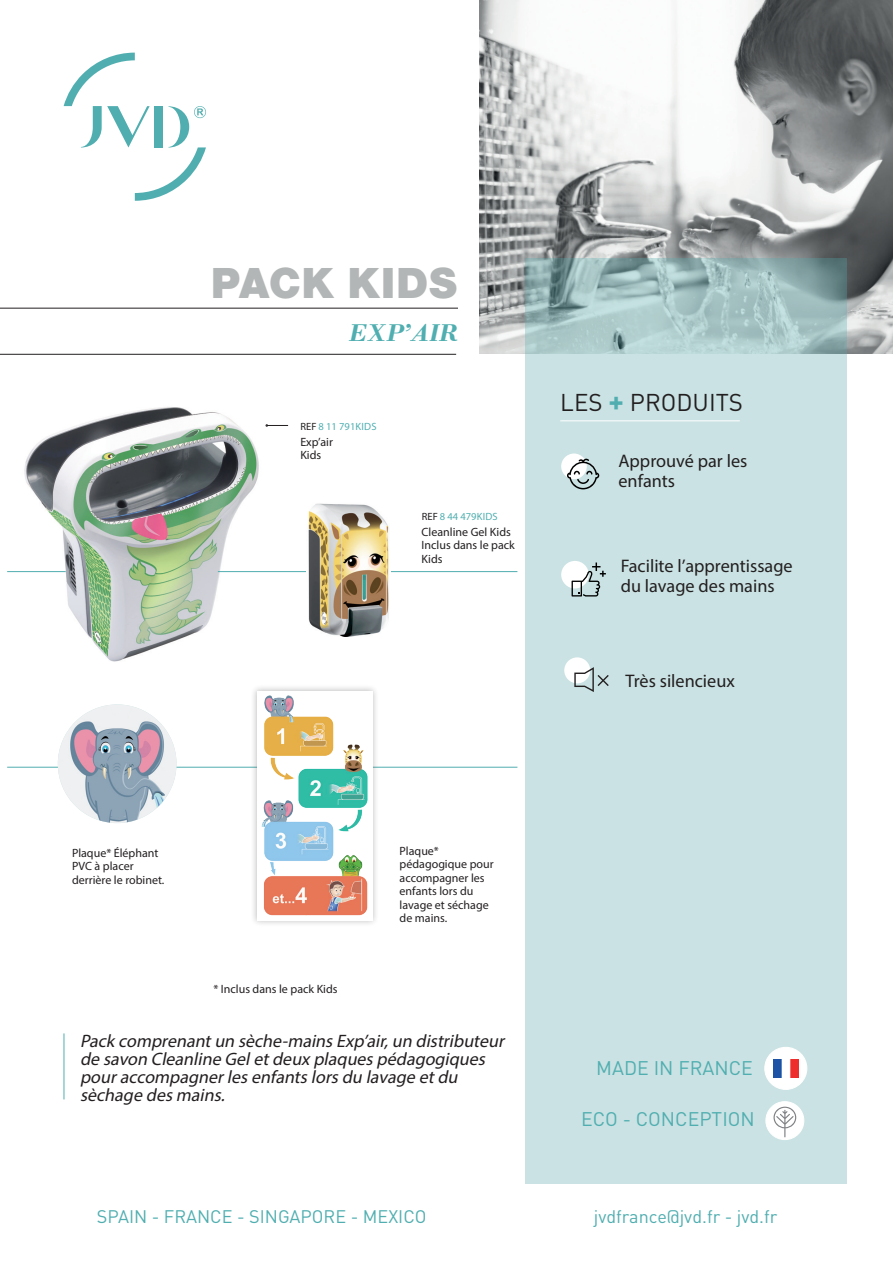
<style>
.page{position:relative;width:893px;height:1263px;background:#fff}
.page>*{position:absolute;margin:0;border:0;box-sizing:border-box;transform-origin:0 0}
.t1{font:900 45px "Nimbus San";color:#b3b6b6}
.t2{font:italic 700 25.5px "Bodoni";color:#50aeb0}
.t3{font:24px "DIN Pro";color:#231f20}
.t4{font:19.5px "DIN Pro";color:#50aeb0}
.t5{font:18.15px/20.1px "Myriad Pro";color:#231f20}
.t6{font:italic 18px/18px "Myriad Pro";color:#231f20}
.t7{font:18px "DIN Pro";color:#50aeb0}
.t8{font:12px/13.5px "Myriad Pro";color:#231f20}
.t9{font:10.5px "Myriad Pro";letter-spacing:.015em;color:#50aeb0}
.s1{color:#231f20}
.s2{font-weight:700;font-size:28.5px;color:#50aeb0}
</style>
<div class="page">
<img style="left:480px;top:0;width:413px;height:354px">
<svg style="left:64px;top:53px;width:142px;height:148px"></svg>
<svg style="left:525px;top:258px;width:322px;height:96px"></svg>
<hr style="left:0;top:354px;width:456px;height:1px;background:#231f20">
<hr style="left:0;top:308px;width:458px;height:1px;background:#231f20">
<div style="left:525px;top:354px;width:322px;height:829px;background:#cae2e3"></div>
<hr style="left:7px;top:767px;width:510px;height:1px;background:#51aeb0">
<img style="left:16px;top:407px;width:262px;height:255px">
<hr style="left:388px;top:571px;width:129px;height:1px;background:#51aeb0">
<hr style="left:218px;top:571px;width:90px;height:1px;background:#51aeb0">
<hr style="left:7px;top:571px;width:59px;height:1px;background:#51aeb0">
<img style="left:306px;top:503px;width:85px;height:133px">
<img style="left:58px;top:704px;width:119px;height:119px;border-radius:59px">
<svg style="left:266px;top:424px;width:22px;height:2px"></svg>
<div style="left:250px;top:684px;width:129px;height:243px;background:#231f20;opacity:.3"></div>
<img style="left:257px;top:691px;width:115px;height:229px">
<div style="left:564px;top:657px;width:26px;height:26px;background:#fff;border-radius:50%"></div>
<svg style="left:574px;top:667px;width:35px;height:25px"></svg>
<div style="left:561px;top:453px;width:26px;height:26px;background:#fff;border-radius:50%"></div>
<svg style="left:567px;top:459px;width:32px;height:30px"></svg>
<div style="left:561px;top:561px;width:28px;height:27px;background:#fff;border-radius:50%"></div>
<svg style="left:572px;top:562px;width:34px;height:34px"></svg>
<div style="left:766px;top:1101px;width:38px;height:38px;background:#fff;border-radius:50%"></div>
<svg style="left:773px;top:1107px;width:23px;height:30px"></svg>
<div style="left:765px;top:1101px;width:39px;height:39px;border:1px solid #fff;border-radius:50%"></div>
<div style="left:765px;top:1047px;width:42px;height:42px;background:#fff;border-radius:50%"></div>
<img style="left:774px;top:1059px;width:24px;height:19px">
<div style="left:764px;top:1047px;width:43px;height:43px;border:1px solid #fff;border-radius:50%"></div>
<hr style="left:64px;top:1033px;width:1px;height:66px;background:#50aeb0">
<hr style="left:560px;top:421px;width:180px;height:1px;background:#fff">
<h1 class="t1" style="left:211px;top:257px;width:249px">PACK KIDS</h1>
<h2 class="t2" style="left:349px;top:318px;width:111px">EXP’AIR</h2>
<p class="t9" style="left:300px;top:419px;width:78px"><span class="s1">REF</span> 8 11 791KIDS</p>
<p class="t8" style="left:300px;top:435px;width:34px">Exp’air<br>Kids</p>
<p class="t9" style="left:422px;top:510px;width:78px"><span class="s1">REF</span> 8 44 479KIDS</p>
<p class="t8" style="left:422px;top:525px;width:95px">Cleanline Gel Kids<br>Inclus dans le pack<br>Kids</p>
<h3 class="t3" style="left:560px;top:386px;width:184px">LES <span class="s2">+</span> PRODUITS</h3>
<h3 class="t5" style="left:618px;top:451px;width:130px">Approuvé par les enfants</h3>
<h3 class="t5" style="left:621px;top:556px;width:173px">Facilite l’apprentissage du lavage des mains</h3>
<h3 class="t5" style="left:626px;top:671px;width:111px">Très silencieux</h3>
<p class="t8" style="left:72px;top:846px;width:94px">Plaque* Éléphant<br>PVC à placer derrière le robinet.</p>
<p class="t8" style="left:213px;top:982px;width:126px">* Inclus dans le pack Kids</p>
<p class="t8" style="left:400px;top:844px;width:96px">Plaque* pédagogique pour accompagner les enfants lors du lavage et séchage de mains.</p>
<h3 class="t6" style="left:80px;top:1031px;width:430px">Pack comprenantun sèche-mainsExp’air,un distributeur de savon Cleanline Geletdeux plaquespédagogiques pouraccompagnerlesenfantslorsdu lavage etdu sèchage desmains.</h3>
<h3 class="t7" style="left:97px;top:1204px;width:331px">SPAIN - FRANCE - SINGAPORE - MEXICO</h3>
<h3 class="t4" style="left:596px;top:1055px;width:158px">MADE IN FRANCE</h3>
<h3 class="t4" style="left:581px;top:1105px;width:175px">ECO - CONCEPTION</h3>
<h3 class="t7" style="left:594px;top:1204px;width:185px">jvdfrance@jvd.fr - jvd.fr</h3>
</div>
